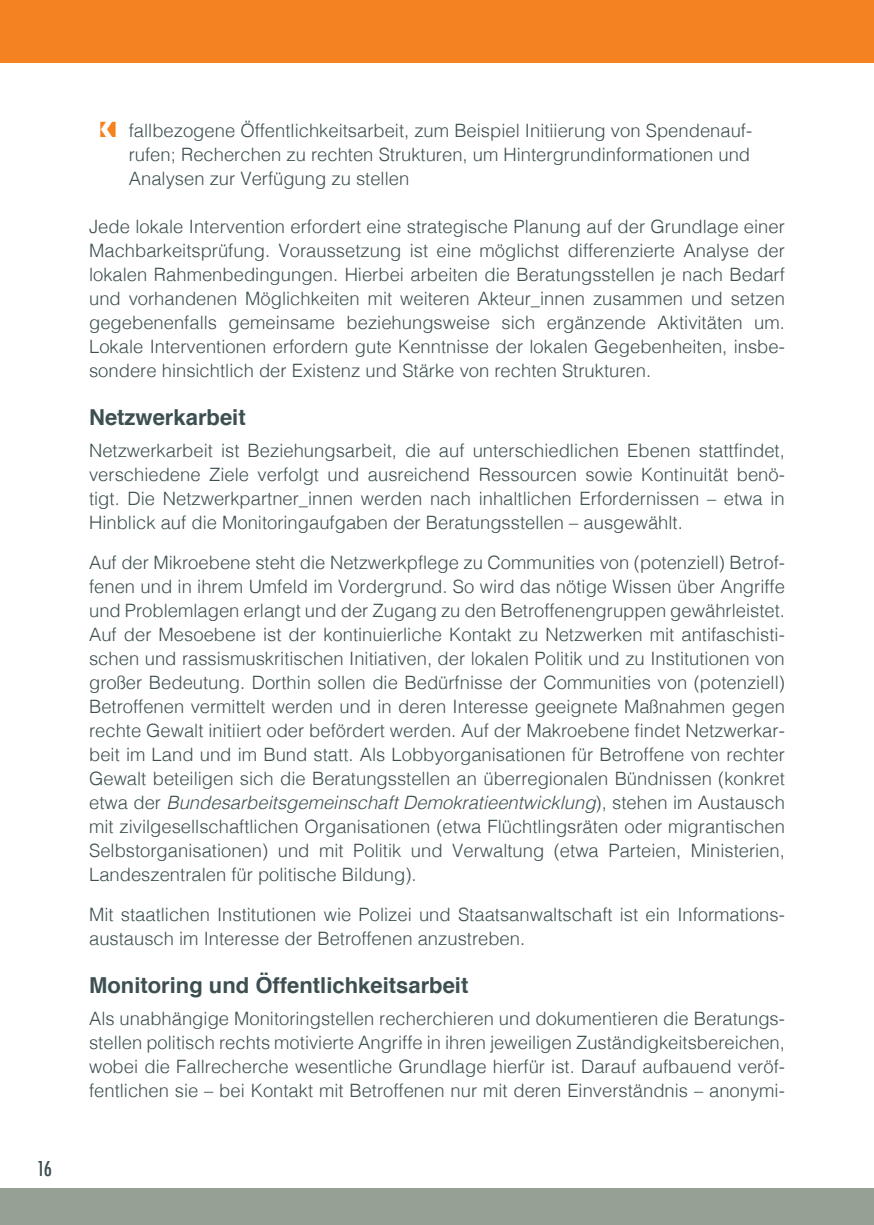
<style>
.page{position:relative;width:874px;height:1225px;background:#fff}
.page>*{position:absolute;margin:0;border:0;box-sizing:border-box;transform-origin:0 0}
.Zwischenüberschrift{font:700 22px "Helvetica";color:#3d4f51}
.t1{font:500 condensed 20px "Futura";color:#3d4f51}
.normaler_Absatz{font:300 18.4px/24px "Helvetica";color:#3d4f51;text-align:justify}
.s1{font-family:"Mailart Rubberstamp";font-weight:400;font-size:20px;color:#f58220}
.s2{font-style:italic}
</style>
<div class="page">
<div style="left:0;top:0;width:873px;height:62px;background:#f58220"></div>
<div style="left:0;top:1188px;width:873px;height:37px;background:#96a196"></div>
<p class="t1" style="left:37px;top:1156px;width:17px">16</p>
<p class="normaler_Absatz" style="left:129px;top:117px;width:624px;text-indent:-28px"><span class="s1">Ă</span> fallbezogene Öffentlichkeitsarbeit, zum Beispiel Initiierung von Spendenauf&shy;rufen; Recherchen zu rechten Strukturen, um Hintergrundinformationen und Analysen zur Verfügung zu stellen</p>
<p class="normaler_Absatz" style="left:89px;top:213px;width:697px">Jede lokale Intervention erfordert eine strategische Planung auf der Grundlage einer Machbarkeitsprüfung. Voraussetzung ist eine möglichst differenzierte Analyse der lokalen Rahmenbedingungen. Hierbei arbeiten die Beratungsstellen je nach Bedarf und vorhandenen Möglichkeiten mit weiteren Akteur_innen zusammen und setzen gegebenenfalls gemeinsame beziehungsweise sich ergänzende Aktivitäten um.<br>Lokale Interventionen erfordern gute Kenntnisse der lokalen Gegebenheiten, insbe&shy;sondere hinsichtlich der Existenz und Stärke von rechten Strukturen.</p>
<p class="Zwischenüberschrift" style="left:89px;top:400px;width:158px">Netzwerkarbeit</p>
<p class="normaler_Absatz" style="left:89px;top:437px;width:697px">Netzwerkarbeit ist Beziehungsarbeit, die auf unterschiedlichen Ebenen stattfindet, verschiedene Ziele verfolgt und ausreichend Ressourcen sowie Kontinuität benö&shy;tigt. Die Netzwerkpartner_innen werden nach inhaltlichen Erfordernissen – etwa in Hinblick auf die Monitoringaufgaben der Beratungsstellen – ausgewählt.</p>
<p class="normaler_Absatz" style="left:89px;top:549px;width:697px">Auf der Mikroebene steht die Netzwerkpflege zu Communities von (potenziell) Betrof&shy;fenen und in ihrem Umfeld im Vordergrund. So wird das nötige Wissen über Angriffe und Problemlagen erlangt und der Zugang zu den Betroffenengruppen gewährleistet.<br>Auf der Mesoebene ist der kontinuierliche Kontakt zu Netzwerken mit antifaschisti&shy;schen und rassismuskritischen Initiativen, der lokalen Politik und zu Institutionen von großer Bedeutung. Dorthin sollen die Bedürfnisse der Communities von (potenziell)<br>Betroffenen vermittelt werden und in deren Interesse geeignete Maßnahmen gegen rechte Gewalt initiiert oder befördert werden. Auf der Makroebene findet Netzwerkar&shy;beit im Land und im Bund statt. Als Lobbyorganisationen für Betroffene von rechter Gewalt beteiligen sich die Beratungsstellen an überregionalen Bündnissen (konkret etwa der <span class="s2">Bundesarbeitsgemeinschaft Demokratieentwicklung</span>), stehen im Austausch mit zivilgesellschaftlichen Organisationen (etwa Flüchtlingsräten oder migrantischen Selbstorganisationen) und mit Politik und Verwaltung (etwa Parteien, Ministerien, Landeszentralen für politische Bildung).</p>
<p class="normaler_Absatz" style="left:89px;top:901px;width:697px">Mit staatlichen Institutionen wie Polizei und Staatsanwaltschaft ist ein Informations&shy;austausch im Interesse der Betroffenen anzustreben.</p>
<p class="Zwischenüberschrift" style="left:89px;top:968px;width:380px">Monitoring und Öffentlichkeitsarbeit</p>
<p class="normaler_Absatz" style="left:89px;top:1005px;width:697px">Als unabhängige Monitoringstellen recherchieren und dokumentieren die Beratungs&shy;stellen politisch rechts motivierte Angriffe in ihren jeweiligen Zuständigkeitsbereichen, wobei die Fallrecherche wesentliche Grundlage hierfür ist. Darauf aufbauend veröf&shy;fentlichen sie – bei Kontakt mit Betroffenen nur mit deren Einverständnis – anonymi-</p>
</div>
